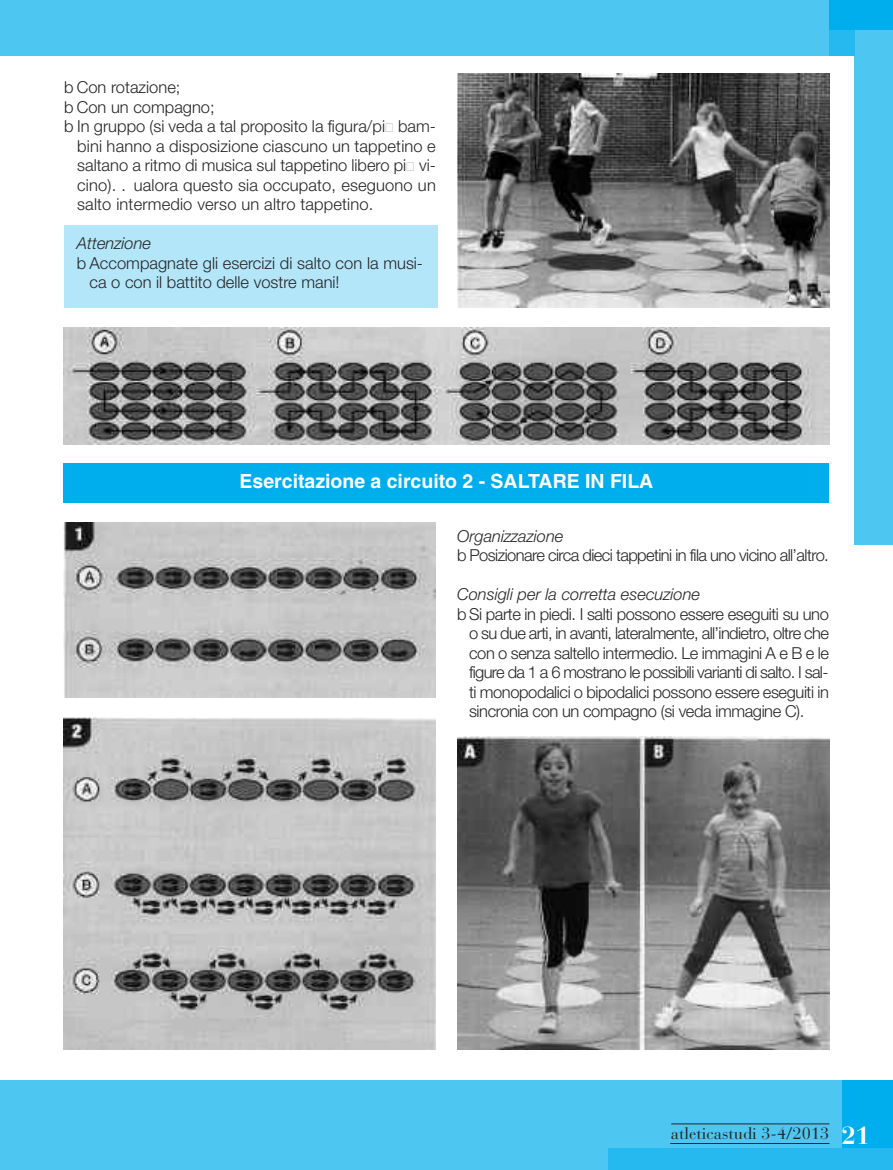
<style>
.page{position:relative;width:893px;height:1170px;background:#fff}
.page>*{position:absolute;margin:0;border:0;box-sizing:border-box;transform-origin:0 0}
.t1{font:700 19.5px "Helvetica";color:#fff}
.t2{font:300 16.5px/19.5px "Helvetica Neue";color:#272627}
.t3{font:300 16.5px "Helvetica Neue";letter-spacing:-.035em;color:#272627}
.t4{font:italic 300 16.5px "Helvetica Neue";color:#272627}
.t5{font:16.5px "Bauer Bodoni";color:#272627}
.s1{font-weight:700;font-size:24.75px;color:#fff}
</style>
<div class="page">
<div style="left:64px;top:225px;width:373px;height:83px;background:#b3e6f9"></div>
<div style="left:855px;top:22px;width:38px;height:523px;background:#4dc6f2"></div>
<div style="left:0;top:0;width:893px;height:55px;background:#4dc6f2"></div>
<div style="left:0;top:1080px;width:893px;height:89px;background:#4dc6f2"></div>
<div style="left:842px;top:1080px;width:51px;height:68px;background:#00aded"></div>
<div style="left:608px;top:1148px;width:285px;height:21px;background:#26b9ef"></div>
<div style="left:829px;top:0;width:26px;height:55px;background:#26b9ef"></div>
<div style="left:829px;top:0;width:64px;height:30px;background:#00aded"></div>
<hr style="left:670px;top:1142px;width:159px;height:1px;background:#272627">
<hr style="left:671px;top:1123px;width:158px;height:1px;background:#272627">
<img style="left:457px;top:74px;width:372px;height:234px">
<img style="left:64px;top:327px;width:765px;height:117px">
<div style="left:64px;top:464px;width:765px;height:39px;background:#00aded"></div>
<img style="left:64px;top:522px;width:372px;height:176px">
<img style="left:64px;top:717px;width:372px;height:332px">
<img style="left:457px;top:737px;width:372px;height:312px">
<p class="t2" style="left:64px;top:77px;width:118px">b Con rotazione;</p>
<p class="t2" style="left:64px;top:97px;width:152px">b Con un compagno;</p>
<p class="t2" style="left:64px;top:116px;width:373px">b In gruppo (si veda a tal proposito la figura/pi_ bam-</p>
<p class="t2" style="left:77px;top:136px;width:360px">bini hanno a disposizione ciascuno un tappetino e</p>
<p class="t2" style="left:77px;top:155px;width:360px">saltano a ritmo di musica sul tappetino libero pi_ vi-</p>
<p class="t2" style="left:77px;top:175px;width:360px">cino). . ualora questo sia occupato, eseguono un</p>
<p class="t2" style="left:77px;top:194px;width:298px">salto intermedio verso un altro tappetino.</p>
<p class="t4" style="left:77px;top:233px;width:76px">Attenzione</p>
<p class="t2" style="left:90px;top:253px;width:335px;text-indent:-13px">b Accompagnate gli esercizi di salto con la musi&shy;ca o con il battito delle vostre mani!</p>
<p class="t1" style="left:240px;top:474px;width:415px">Esercitazione a circuito 2 - SALTARE IN FILA</p>
<p class="t4" style="left:457px;top:526px;width:108px">Organizzazione</p>
<p class="t3" style="left:457px;top:545px;width:373px">b Posizionare circa dieci tappetini in fila uno vicino all’altro.</p>
<p class="t4" style="left:457px;top:584px;width:245px">Consigli per la corretta esecuzione</p>
<p class="t2" style="left:469px;top:604px;width:361px;text-align:justify;text-indent:-12px">b Si parte in piedi. I salti possono essere eseguiti su uno o su due arti, in avanti, lateralmente, all’indietro, oltre che con o senza saltello intermedio. Le immagini A e B e le figure da 1 a 6 mostrano le possibili varianti di salto. I sal&shy;ti monopodalici o bipodalici possono essere eseguiti in sincronia con un compagno (si veda immagine C).</p>
<p class="t5" style="left:671px;top:1127px;width:200px">atleticastudi 3-4/2013 <span class="s1">21</span></p>
</div>
